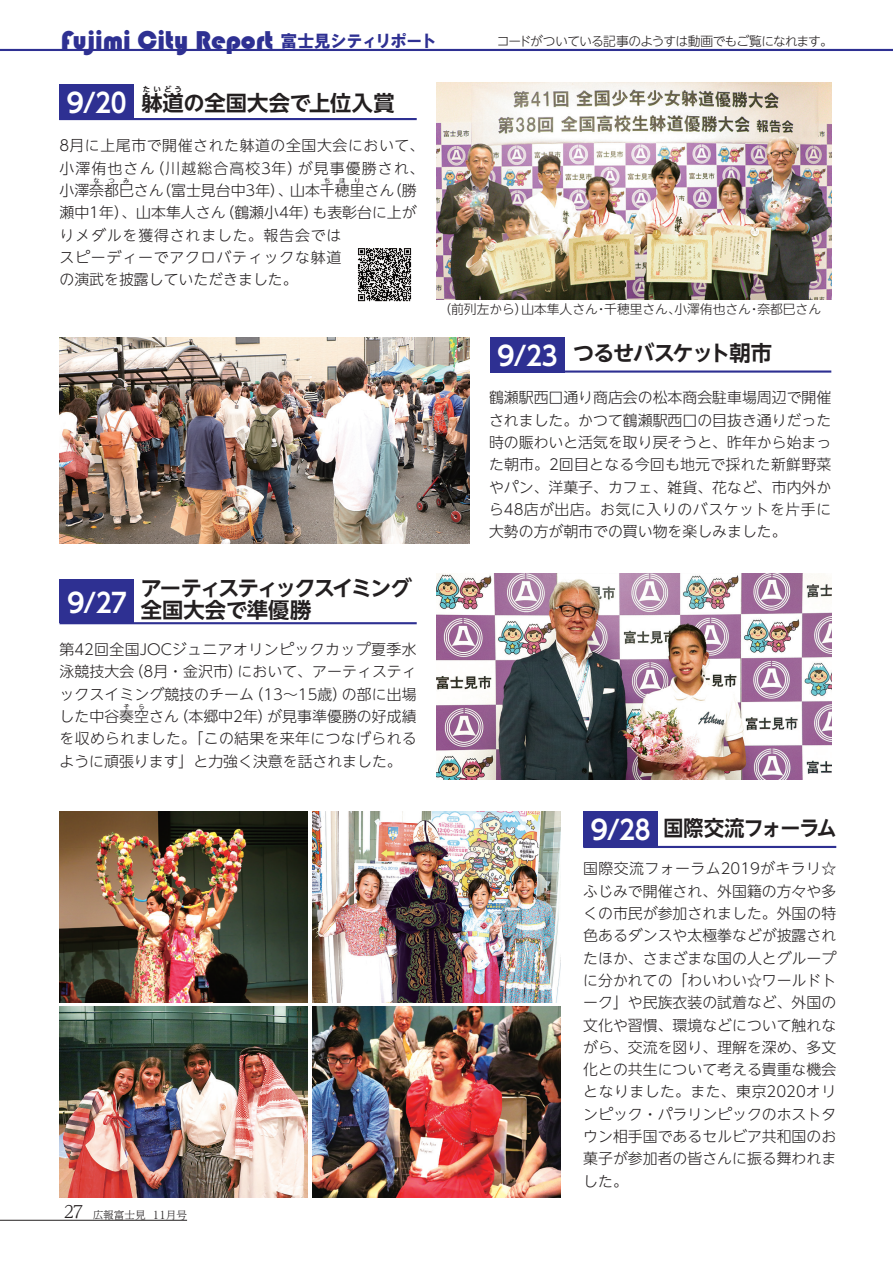
<style>
.page{position:relative;width:893px;height:1263px;background:#fff}
.page>*{position:absolute;margin:0;border:0;box-sizing:border-box;transform-origin:0 0}
.t1{font:26.55px "Bauhaus 93";letter-spacing:-.005em;color:#2e3092}
.t2{font:700 26.55px "UD Shin Go NT Pr 6 N De";color:#fff}
.t3{font:700 21.3px/22.4px "UD Shin Go NT Pr 6 N De";letter-spacing:-.08em;color:#231f20}
.t4{font:700 21.3px "UD Shin Go NT Pr 6 N De";letter-spacing:-.03em;color:#231f20;scale:.94 1}
.t5{font:700 21.3px "UD Shin Go NT Pr 6 N De";color:#231f20}
.t6{font:700 21.3px "UD Shin Go NT Pr 6 N De";letter-spacing:-.055em;color:#231f20}
.t7{font:16.95px "HGS Soei Kakugothic UB";letter-spacing:-.075em;color:#2e3092}
.t8{font:300 14.85px/22.4px "UD Shin Go NT Pr 6 N";color:#231f20;text-align:justify}
.t9{font:300 14.85px/22.4px "UD Shin Go NT Pr 6 N";letter-spacing:.03em;color:#231f20}
.t10{font:300 14.85px/22.4px "UD Shin Go NT Pr 6 N";letter-spacing:.025em;color:#231f20}
.t11{font:300 12.75px "UD Shin Go NT Pr 6 N";color:#231f20}
.t12{font:300 12.75px "UD Shin Go NT Pr 6 N";letter-spacing:-.06em;color:#231f20}
.t13{font:300 10.65px "UD Reimin Pr 6 N";color:#231f20}
.t14{font:700 7.5px "UD Shin Go NT Pr 6 N De";color:#231f20}
.t15{font:6.45px "UD Shin Go NT Pr 6 N";color:#231f20}
.s1{font-size:21.3px;color:#231f20}
.s2{font-size:16.95px}
.s3{font-size:26.55px;color:#fff}
</style>
<div class="page">
<hr style="left:0;top:1220px;width:187px;height:1px;background:#231f20">
<div style="left:60px;top:579px;width:74px;height:44px;background:#2e3092"></div>
<hr style="left:60px;top:622px;width:357px;height:2px;background:#2e3092">
<hr style="left:0;top:49px;width:893px;height:2px;background:#2e3092">
<img style="left:60px;top:337px;width:409px;height:206px">
<div style="left:59px;top:85px;width:75px;height:35px;background:#2e3092"></div>
<hr style="left:490px;top:370px;width:341px;height:3px;background:#2e3092">
<hr style="left:59px;top:118px;width:358px;height:2px;background:#2e3092">
<img style="left:436px;top:83px;width:395px;height:217px">
<img style="left:357px;top:248px;width:55px;height:54px">
<img style="left:60px;top:811px;width:247px;height:191px">
<img style="left:436px;top:573px;width:395px;height:207px">
<div style="left:583px;top:811px;width:75px;height:35px;background:#2e3092"></div>
<hr style="left:583px;top:846px;width:253px;height:2px;background:#2e3092">
<img style="left:312px;top:811px;width:248px;height:191px">
<img style="left:60px;top:1006px;width:247px;height:191px">
<img style="left:312px;top:1006px;width:248px;height:191px">
<div style="left:490px;top:337px;width:75px;height:35px;background:#2e3092"></div>
<svg style="left:446px;top:293px;width:377px;height:7px;background:#4a4539"></svg>
<h1 class="t1" style="left:61px;top:25px;width:214px">Fujimi City Report</h1>
<p class="t12" style="left:497px;top:30px;width:338px">コードがついている記事のようすは動画でもご覧になれます。</p>
<p class="t7" style="left:281px;top:32px;width:158px">富士見シティリポート</p>
<p class="t14" style="left:143px;top:83px;width:41px">たいどう</p>
<h2 class="t5" style="left:162px;top:85px;width:234px">道の全国大会で上位入賞</h2>
<h1 class="t2" style="left:67px;top:82px;width:98px">9/20 <span class="s1">躰</span></h1>
<p class="t8" style="left:60px;top:134px;width:366px">8月に上尾市で開催された躰道の全国大会において、小澤侑也さん（川越総合高校3年）が見事優勝され、小澤奈都巳さん（富士見台中3年）、山本千穂里さん（勝</p>
<p class="t15" style="left:94px;top:175px;width:8px">な</p>
<p class="t15" style="left:108px;top:175px;width:8px">つ</p>
<p class="t15" style="left:123px;top:175px;width:8px">み</p>
<p class="t15" style="left:324px;top:175px;width:8px">ち</p>
<p class="t15" style="left:339px;top:175px;width:8px">ほ</p>
<p class="t15" style="left:354px;top:175px;width:8px">り</p>
<p class="t9" style="left:60px;top:201px;width:359px">瀬中1年）、山本隼人さん（鶴瀬小4年）も表彰台に上がりメダルを獲得されました。報告会では<br>スピーディーでアクロバティックな躰道<br>の演武を披露していただきました。</p>
<h1 class="t2" style="left:67px;top:581px;width:61px">9/27</h1>
<h2 class="t3" style="left:141px;top:576px;width:273px">アーティスティックスイミング全国大会で準優勝</h2>
<p class="t8" style="left:60px;top:638px;width:359px">第42回全国JOCジュニアオリンピックカップ夏季水泳競技大会（8月・金沢市）において、アーティスティックスイミング競技のチーム（13～15歳）の部に出場した中谷奏空さん（本郷中2年）が見事準優勝の好成績</p>
<p class="t15" style="left:124px;top:701px;width:8px">そ</p>
<p class="t15" style="left:138px;top:701px;width:8px">ら</p>
<p class="t10" style="left:60px;top:727px;width:359px">を収められました。「この結果を来年につなげられるように頑張ります」と力強く決意を話されました。</p>
<p class="t13" style="left:64px;top:1206px;width:125px"><span class="s2">27</span> 広報富士見 11月号</p>
<p class="t11" style="left:438px;top:299px;width:384px">（前列左から）山本隼人さん・千穂里さん、小澤侑也さん・奈都巳さん</p>
<h1 class="t2" style="left:497px;top:334px;width:62px">9/23</h1>
<h2 class="t6" style="left:573px;top:336px;width:200px">つるせバスケット朝市</h2>
<p class="t8" style="left:489px;top:386px;width:344px">鶴瀬駅西口通り商店会の松本商会駐車場周辺で開催されました。かつて鶴瀬駅西口の目抜き通りだった時の賑わいと活気を取り戻そうと、昨年から始まった朝市。2回目となる今回も地元で採れた新鮮野菜やパン、洋菓子、カフェ、雑貨、花など、市内外から48店が出店。お気に入りのバスケットを片手に大勢の方が朝市での買い物を楽しみました。</p>
<h2 class="t4" style="left:590px;top:811px;width:264px"><span class="s3">9/28</span> 国際交流フォーラム</h2>
<p class="t8" style="left:583px;top:857px;width:254px">国際交流フォーラム2019がキラリ☆ふじみで開催され、外国籍の方々や多くの市民が参加されました。外国の特色あるダンスや太極拳などが披露されたほか、さまざまな国の人とグループに分かれての「わいわい☆ワールドトーク」や民族衣装の試着など、外国の文化や習慣、環境などについて触れながら、交流を図り、理解を深め、多文化との共生について考える貴重な機会となりました。また、東京2020オリンピック・パラリンピックのホストタウン相手国であるセルビア共和国のお菓子が参加者の皆さんに振る舞われました。</p>
</div>
